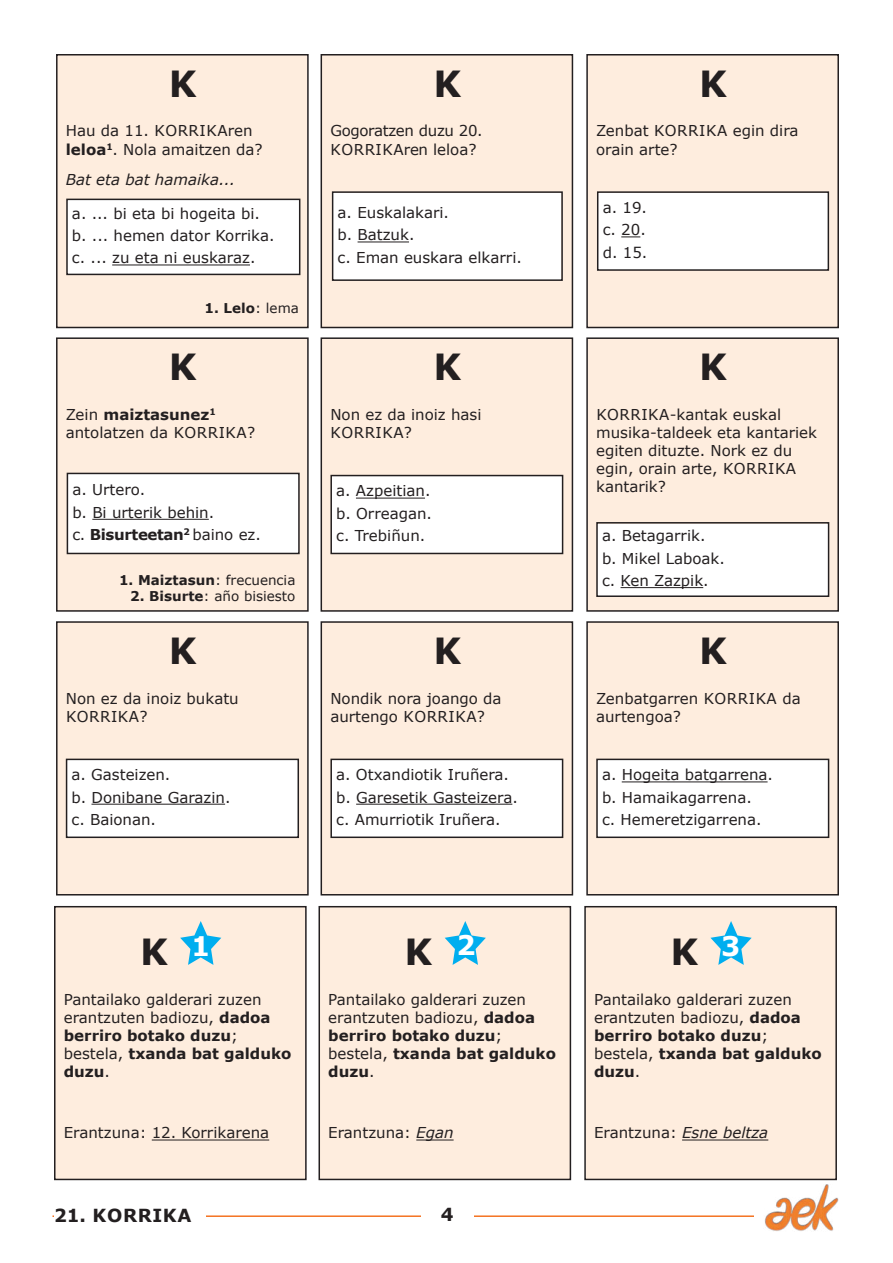
<style>
.page{position:relative;width:893px;height:1263px;background:#fff}
.page>*{position:absolute;margin:0;border:0;box-sizing:border-box;transform-origin:0 0}
.t1{font:700 36px "Verdana";color:#231f20}
.t2{font:700 27px "Verdana";color:#fff}
.t3{font:700 18px "Verdana";letter-spacing:.035em;color:#231f20}
.t4{font:15px/18px "Verdana";color:#231f20}
.t5{font:15px/18px "Verdana";letter-spacing:-.02em;color:#231f20}
.t6{font:italic 15px "Verdana";color:#231f20}
.t7{font:700 13.5px "Verdana";color:#231f20}
.t8{font:13.5px "Verdana";color:#231f20}
.s1{font-weight:700}
.s2{font-weight:400}
.s3{font-style:italic}
</style>
<div class="page">
<hr style="left:52px;top:1215px;width:776px;height:2px;background:#f47321">
<div style="left:421px;top:1193px;width:52px;height:44px;background:#fff"></div>
<div style="left:54px;top:1208px;width:151px;height:30px;background:#fff"></div>
<div style="left:56px;top:907px;width:249px;height:272px;background:#feedde"></div>
<div style="left:54px;top:906px;width:253px;height:274px;border:2px solid #231f20"></div>
<hr style="left:152px;top:1139px;width:117px;height:1px;background:#231f20">
<svg style="left:180px;top:921px;width:41px;height:44px"></svg>
<div style="left:320px;top:907px;width:250px;height:272px;background:#feedde"></div>
<div style="left:318px;top:906px;width:253px;height:274px;border:2px solid #231f20"></div>
<hr style="left:416px;top:1139px;width:38px;height:1px;background:#231f20">
<svg style="left:445px;top:921px;width:41px;height:44px"></svg>
<div style="left:586px;top:907px;width:249px;height:272px;background:#feedde"></div>
<div style="left:584px;top:906px;width:253px;height:274px;border:2px solid #231f20"></div>
<hr style="left:682px;top:1139px;width:86px;height:1px;background:#231f20">
<svg style="left:710px;top:921px;width:42px;height:44px"></svg>
<div style="left:58px;top:56px;width:249px;height:271px;background:#feedde"></div>
<div style="left:56px;top:54px;width:253px;height:274px;border:2px solid #231f20"></div>
<div style="left:68px;top:200px;width:231px;height:74px;background:#fff"></div>
<div style="left:66px;top:199px;width:234px;height:76px;border:2px solid #231f20"></div>
<hr style="left:112px;top:264px;width:138px;height:1px;background:#231f20">
<div style="left:322px;top:56px;width:250px;height:271px;background:#feedde"></div>
<div style="left:321px;top:54px;width:252px;height:274px;border:2px solid #231f20"></div>
<div style="left:333px;top:193px;width:228px;height:86px;background:#fff"></div>
<div style="left:332px;top:191px;width:231px;height:90px;border:2px solid #231f20"></div>
<hr style="left:358px;top:241px;width:51px;height:1px;background:#231f20">
<div style="left:588px;top:56px;width:249px;height:271px;background:#feedde"></div>
<div style="left:586px;top:54px;width:253px;height:274px;border:2px solid #231f20"></div>
<div style="left:598px;top:193px;width:230px;height:76px;background:#fff"></div>
<div style="left:597px;top:191px;width:232px;height:80px;border:2px solid #231f20"></div>
<svg style="left:621px;top:236px;width:19px;height:1px"></svg>
<div style="left:58px;top:339px;width:249px;height:271px;background:#feedde"></div>
<div style="left:56px;top:337px;width:253px;height:275px;border:2px solid #231f20"></div>
<div style="left:68px;top:474px;width:230px;height:79px;background:#fff"></div>
<div style="left:67px;top:473px;width:233px;height:81px;border:2px solid #231f20"></div>
<hr style="left:92px;top:519px;width:117px;height:1px;background:#231f20">
<div style="left:322px;top:339px;width:250px;height:271px;background:#feedde"></div>
<div style="left:321px;top:337px;width:252px;height:275px;border:2px solid #231f20"></div>
<div style="left:332px;top:476px;width:230px;height:77px;background:#fff"></div>
<div style="left:330px;top:475px;width:233px;height:79px;border:2px solid #231f20"></div>
<hr style="left:356px;top:498px;width:69px;height:1px;background:#231f20">
<div style="left:588px;top:339px;width:249px;height:271px;background:#feedde"></div>
<div style="left:586px;top:337px;width:253px;height:275px;border:2px solid #231f20"></div>
<div style="left:598px;top:523px;width:230px;height:72px;background:#fff"></div>
<div style="left:596px;top:522px;width:233px;height:75px;border:2px solid #231f20"></div>
<hr style="left:621px;top:587px;width:82px;height:1px;background:#231f20">
<div style="left:58px;top:623px;width:249px;height:271px;background:#feedde"></div>
<div style="left:56px;top:621px;width:253px;height:274px;border:2px solid #231f20"></div>
<div style="left:67px;top:760px;width:231px;height:76px;background:#fff"></div>
<div style="left:66px;top:759px;width:233px;height:79px;border:2px solid #231f20"></div>
<hr style="left:91px;top:804px;width:134px;height:1px;background:#231f20">
<div style="left:322px;top:623px;width:250px;height:271px;background:#feedde"></div>
<div style="left:321px;top:621px;width:252px;height:274px;border:2px solid #231f20"></div>
<div style="left:332px;top:760px;width:230px;height:76px;background:#fff"></div>
<div style="left:330px;top:759px;width:233px;height:79px;border:2px solid #231f20"></div>
<hr style="left:356px;top:804px;width:156px;height:1px;background:#231f20">
<div style="left:588px;top:623px;width:249px;height:271px;background:#feedde"></div>
<div style="left:586px;top:621px;width:253px;height:274px;border:2px solid #231f20"></div>
<div style="left:598px;top:760px;width:230px;height:76px;background:#fff"></div>
<div style="left:596px;top:759px;width:233px;height:79px;border:2px solid #231f20"></div>
<hr style="left:622px;top:781px;width:146px;height:1px;background:#231f20">
<div style="left:755px;top:1184px;width:84px;height:51px;background:#fff"></div>
<img style="left:764px;top:1184px;width:75px;height:47px">
<h1 class="t1" style="left:169px;top:60px;width:29px">K</h1>
<p class="t4" style="left:66px;top:122px;width:198px">Hau da 11. KORRIKAren <span class="s1">leloa</span><sup>1</sup>. Nola amaitzen da?</p>
<p class="t6" style="left:66px;top:170px;width:171px">Bat eta bat hamaika...</p>
<p class="t4" style="left:72px;top:202px;width:204px;line-height:22.2px">a. ... bi eta bi hogeita bi. b. ... hemen dator Korrika. c. ... zu eta ni euskaraz.</p>
<p class="t7" style="left:205px;top:299px;width:96px">1. Lelo<span class="s2">: lema</span></p>
<h1 class="t1" style="left:169px;top:344px;width:29px">K</h1>
<p class="t4" style="left:66px;top:405px;width:191px">Zein <span class="s1">maiztasunez</span><sup>1 </sup>antolatzen da KORRIKA?</p>
<p class="t4" style="left:72px;top:478px;width:190px;line-height:22.2px">a. Urtero.<br>b. Bi urterik behin.<br>c. <span class="s1">Bisurteetan</span><sup>2</sup> baino ez.</p>
<p class="t7" style="left:119px;top:571px;width:178px">1. Maiztasun<span class="s2">: frecuencia</span></p>
<p class="t8" style="left:130px;top:587px;width:167px"><span class="s1">2. Bisurte</span>: año bisiesto</p>
<h1 class="t1" style="left:169px;top:628px;width:29px">K</h1>
<p class="t4" style="left:66px;top:689px;width:174px">Non ez da inoiz bukatu<br>KORRIKA?</p>
<p class="t4" style="left:72px;top:763px;width:160px;line-height:22.2px">a. Gasteizen.<br>b. Donibane Garazin. c. Baionan.</p>
<h1 class="t1" style="left:433px;top:60px;width:29px">K</h1>
<p class="t5" style="left:330px;top:122px;width:154px">Gogoratzen duzu 20.<br>KORRIKAren leloa?</p>
<p class="t4" style="left:338px;top:201px;width:186px;line-height:22.2px">a. Euskalakari.<br>b. Batzuk.<br>c. Eman euskara elkarri.</p>
<h1 class="t1" style="left:433px;top:344px;width:29px">K</h1>
<p class="t4" style="left:330px;top:405px;width:153px">Non ez da inoiz hasi<br>KORRIKA?</p>
<p class="t4" style="left:336px;top:479px;width:97px;line-height:22.2px;text-align:justify">a. Azpeitian. b. Orreagan. c. Trebiñun.</p>
<h1 class="t1" style="left:433px;top:628px;width:29px">K</h1>
<p class="t4" style="left:330px;top:689px;width:173px">Nondik nora joango da aurtengo KORRIKA?</p>
<p class="t4" style="left:336px;top:763px;width:183px;line-height:22.2px">a. Otxandiotik Iruñera. b. Garesetik Gasteizera. c. Amurriotik Iruñera.</p>
<h1 class="t1" style="left:699px;top:60px;width:29px">K</h1>
<p class="t4" style="left:596px;top:122px;width:204px">Zenbat KORRIKA egin dira orain arte?</p>
<p class="t4" style="left:603px;top:196px;width:46px;line-height:22.2px;text-align:justify">a. 19. c. 20. d. 15.</p>
<h1 class="t1" style="left:699px;top:344px;width:29px">K</h1>
<p class="t4" style="left:596px;top:405px;width:222px">KORRIKA-kantak euskal musika-taldeek eta kantariek egiten dituzte. Nork ez du egin, orain arte, KORRIKA kantarik?</p>
<p class="t4" style="left:602px;top:524px;width:124px;line-height:22.2px">a. Betagarrik.<br>b. Mikel Laboak. c. Ken Zazpik.</p>
<h1 class="t1" style="left:699px;top:628px;width:29px">K</h1>
<p class="t4" style="left:596px;top:689px;width:206px">Zenbatgarren KORRIKA da aurtengoa?</p>
<p class="t4" style="left:602px;top:763px;width:173px;line-height:22.2px">a. Hogeita batgarrena. b. Hamaikagarrena.<br>c. Hemeretzigarrena.</p>
<h2 class="t2" style="left:191px;top:929px;width:21px">1</h2>
<h2 class="t2" style="left:457px;top:927px;width:21px">2</h2>
<h2 class="t2" style="left:721px;top:929px;width:21px">3</h2>
<h1 class="t1" style="left:140px;top:929px;width:29px">K</h1>
<p class="t4" style="left:64px;top:990px;width:229px">Pantailako galderari zuzen erantzuten badiozu, <span class="s1">dadoa berriro botako duzu</span>; bestela, <span class="s1">txanda bat galduko duzu</span>.</p>
<h1 class="t1" style="left:405px;top:929px;width:29px">K</h1>
<p class="t4" style="left:328px;top:990px;width:229px">Pantailako galderari zuzen erantzuten badiozu, <span class="s1">dadoa berriro botako duzu</span>; bestela, <span class="s1">txanda bat galduko duzu</span>.</p>
<h1 class="t1" style="left:670px;top:929px;width:29px">K</h1>
<p class="t4" style="left:594px;top:990px;width:229px">Pantailako galderari zuzen erantzuten badiozu, <span class="s1">dadoa berriro botako duzu</span>; bestela, <span class="s1">txanda bat galduko duzu</span>.</p>
<p class="t4" style="left:64px;top:1123px;width:207px">Erantzuna: 12. Korrikarena</p>
<p class="t4" style="left:328px;top:1123px;width:127px">Erantzuna: <span class="s3">Egan</span></p>
<p class="t3" style="left:54px;top:1204px;width:139px">21. KORRIKA</p>
<p class="t3" style="left:441px;top:1203px;width:14px">4</p>
<p class="t4" style="left:594px;top:1123px;width:176px">Erantzuna: <span class="s3">Esne beltza</span></p>
</div>
